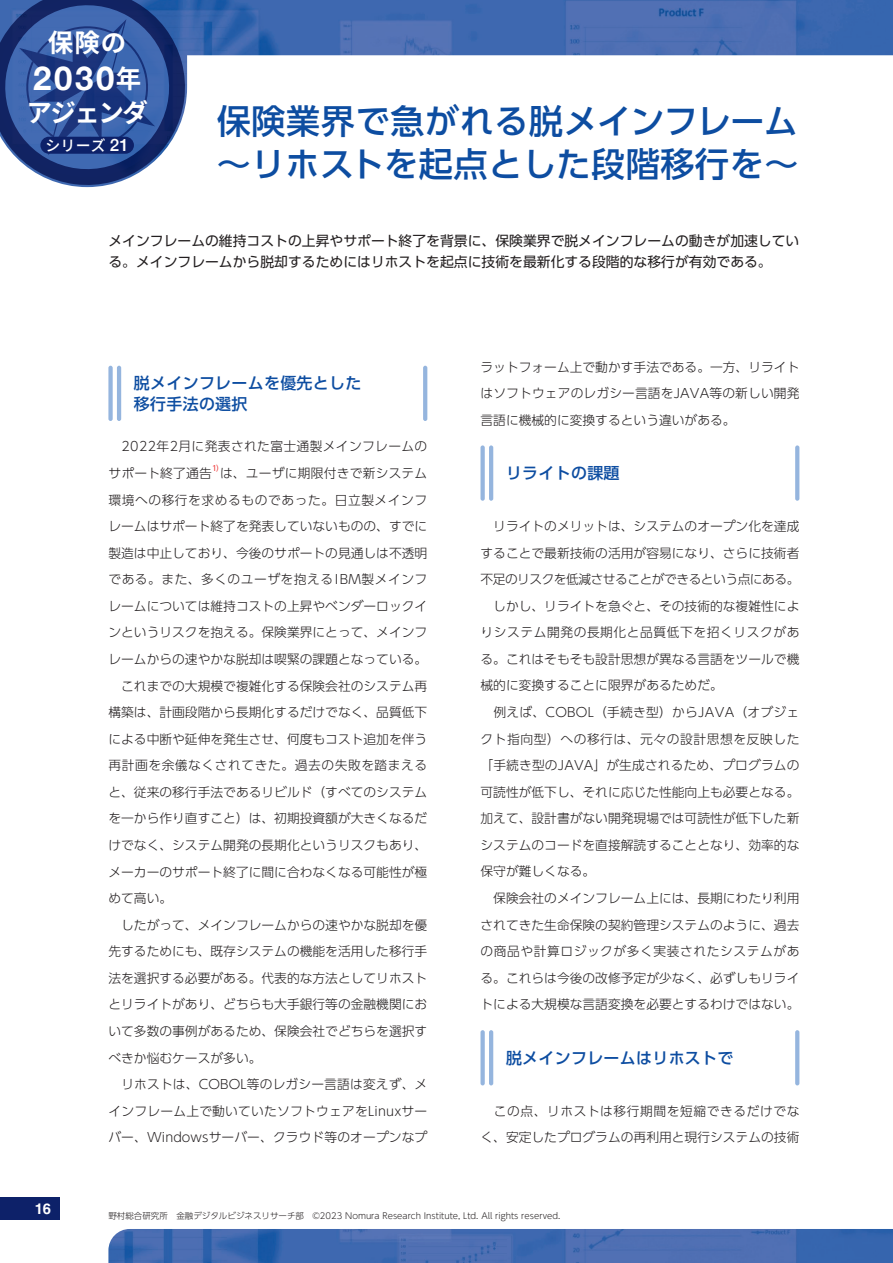
<style>
.page{position:relative;width:893px;height:1263px;background:#fff}
.page>*{position:absolute;margin:0;border:0;box-sizing:border-box;transform-origin:0 0}
.t1{font:500 34.05px/42.5px "UD Shin Go Pro";letter-spacing:.02em;color:#0d4da1}
.t2{font:700 33px "Helvetica Neue";color:#fff}
.t3{font:700 25.5px "Noto Sans CJ Kjp";letter-spacing:-.06em;color:#fff}
.t4{font:500 15.9px/20.2px "UD Shin Go Pro";letter-spacing:.02em;color:#0d4da1}
.t5{font:500 14.85px "Noto Sans CJ Kjp";color:#fff}
.t6{font:700 14.85px "Helvetica LT Std";color:#fff}
.t7{font:13.8px/21.3px "UD Shin Go Pro";color:#231f20}
.t8{font:300 12.75px/26.5px "UD Shin Go Pro";color:#231f20}
.t9{font:300 12.75px/26.5px "UD Shin Go Pro";letter-spacing:.03em;color:#231f20}
.t10{font:300 8.55px "UD Shin Go Pro";color:#231f20}
.t11{font:7.5px "UD Shin Go Pro";color:#ee2d2e}
.s1{font-family:"Noto Sans CJ Kjp";font-size:25.5px}
.s2{font-family:"Helvetica Neue";font-size:16.95px}
</style>
<div class="page">
<img style="left:67px;top:0;width:826px;height:187px">
<svg style="left:0;top:0;width:185px;height:185px;background:#3e5c9b"></svg>
<img style="left:108px;top:1229px;width:785px;height:34px">
<div style="left:108px;top:366px;width:5px;height:55px;background:#95b5de;border-radius:2px"></div>
<hr style="left:117px;top:366px;width:4px;height:55px;background:#95b5de;border-radius:2px">
<hr style="left:423px;top:366px;width:4px;height:55px;background:#95b5de;border-radius:2px">
<div style="left:480px;top:445px;width:5px;height:56px;background:#95b5de;border-radius:2px"></div>
<hr style="left:489px;top:445px;width:4px;height:56px;background:#95b5de;border-radius:2px">
<svg style="left:795px;top:445px;width:4px;height:56px"></svg>
<div style="left:480px;top:1030px;width:5px;height:55px;background:#95b5de;border-radius:2px"></div>
<hr style="left:489px;top:1030px;width:4px;height:55px;background:#95b5de;border-radius:2px">
<svg style="left:795px;top:1030px;width:4px;height:55px"></svg>
<div style="left:40px;top:137px;width:94px;height:17px;background:#0d2169;border-radius:9px"></div>
<div style="left:0;top:1197px;width:60px;height:23px;background:#0d2169"></div>
<h3 class="t3" style="left:48px;top:28px;width:80px">保険の</h3>
<h2 class="t2" style="left:33px;top:52px;width:110px">2030<span class="s1">年</span></h2>
<h3 class="t3" style="left:26px;top:99px;width:123px">アジェンダ</h3>
<p class="t5" style="left:45px;top:137px;width:85px">シリーズ <span class="s2">21</span></p>
<h1 class="t1" style="left:217px;top:99px;width:583px">保険業界で急がれる脱メインフレーム～リホストを起点とした段階移行を～</h1>
<p class="t7" style="left:108px;top:230px;width:692px">メインフレームの維持コストの上昇やサポート終了を背景に、保険業界で脱メインフレームの動きが加速している。メインフレームから脱却するためにはリホストを起点に技術を最新化する段階的な移行が有効である。</p>
<p class="t6" style="left:35px;top:1199px;width:18px">16</p>
<p class="t4" style="left:134px;top:373px;width:229px">脱メインフレームを優先とした移行手法の選択</p>
<p class="t9" style="left:108px;top:433px;width:320px">　2022年2月に発表された富士通製メインフレームのサポート終了通告</p>
<p class="t11" style="left:212px;top:462px;width:13px">1）</p>
<p class="t8" style="left:108px;top:459px;width:320px;text-indent:112px">は、ユーザに期限付きで新システム環境への移行を求めるものであった。日立製メインフレームはサポート終了を発表していないものの、すでに製造は中止しており、今後のサポートの見通しは不透明である。また、多くのユーザを抱えるIBM製メインフレームについては維持コストの上昇やベンダーロックインというリスクを抱える。保険業界にとって、メインフレームからの速やかな脱却は喫緊の課題となっている。　これまでの大規模で複雑化する保険会社のシステム再構築は、計画段階から長期化するだけでなく、品質低下による中断や延伸を発生させ、何度もコスト追加を伴う再計画を余儀なくされてきた。過去の失敗を踏まえると、従来の移行手法であるリビルド（すべてのシステムを一から作り直すこと）は、初期投資額が大きくなるだけでなく、システム開発の長期化というリスクもあり、メーカーのサポート終了に間に合わなくなる可能性が極めて高い。<br>　したがって、メインフレームからの速やかな脱却を優先するためにも、既存システムの機能を活用した移行手法を選択する必要がある。代表的な方法としてリホストとリライトがあり、どちらも大手銀行等の金融機関において多数の事例があるため、保険会社でどちらを選択すべきか悩むケースが多い。<br>　リホストは、COBOL等のレガシー言語は変えず、メインフレーム上で動いていたソフトウェアをLinuxサーバー、Windowsサーバー、クラウド等のオープンなプ</p>
<p class="t8" style="left:480px;top:353px;width:320px;text-align:justify">ラットフォーム上で動かす手法である。一方、リライトはソフトウェアのレガシー言語をJAVA等の新しい開発言語に機械的に変換するという違いがある。</p>
<p class="t4" style="left:506px;top:462px;width:115px">リライトの課題</p>
<p class="t8" style="left:480px;top:512px;width:320px">　リライトのメリットは、システムのオープン化を達成することで最新技術の活用が容易になり、さらに技術者不足のリスクを低減させることができるという点にある。　しかし、リライトを急ぐと、その技術的な複雑性によりシステム開発の長期化と品質低下を招くリスクがある。これはそもそも設計思想が異なる言語をツールで機械的に変換することに限界があるためだ。<br>　例えば、COBOL（手続き型）からJAVA（オブジェクト指向型）への移行は、元々の設計思想を反映した「手続き型のJAVA」が生成されるため、プログラムの可読性が低下し、それに応じた性能向上も必要となる。加えて、設計書がない開発現場では可読性が低下した新システムのコードを直接解読することとなり、効率的な保守が難しくなる。<br>　保険会社のメインフレーム上には、長期にわたり利用されてきた生命保険の契約管理システムのように、過去の商品や計算ロジックが多く実装されたシステムがある。これらは今後の改修予定が少なく、必ずしもリライトによる大規模な言語変換を必要とするわけではない。</p>
<p class="t4" style="left:506px;top:1047px;width:229px">脱メインフレームはリホストで</p>
<p class="t8" style="left:480px;top:1097px;width:320px">　この点、リホストは移行期間を短縮できるだけでなく、安定したプログラムの再利用と現行システムの技術</p>
<p class="t10" style="left:108px;top:1209px;width:453px">野村総合研究所　金融デジタルビジネスリサーチ部　©2023 Nomura Research Institute, Ltd. All rights reserved.</p>
</div>
